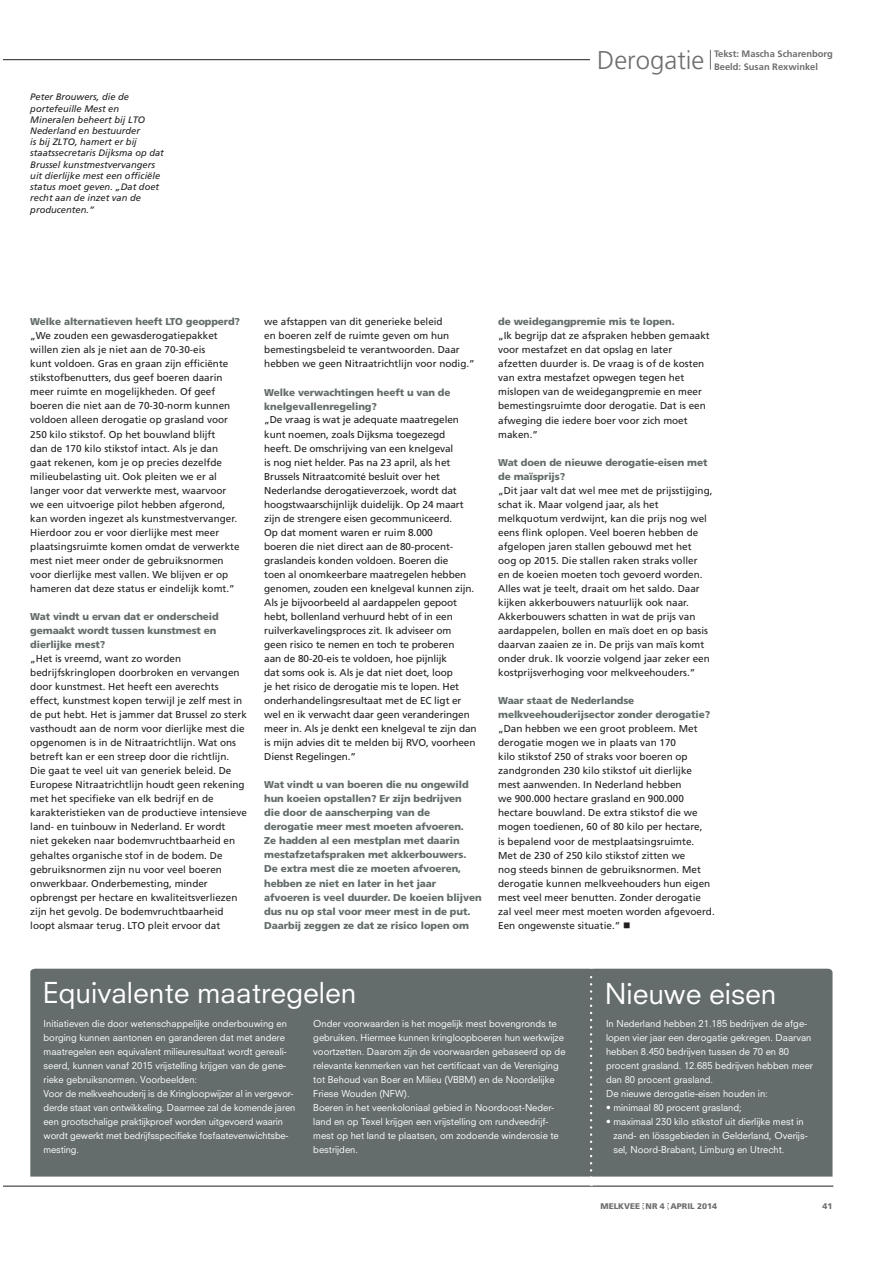
<style>
.page{position:relative;width:893px;height:1263px;background:#fff}
.page>*{position:absolute;margin:0;border:0;box-sizing:border-box;transform-origin:0 0}
.t1{font:28.05px "Neuzeit SLT Std";color:#fff}
.t2{font:300 25.65px "Frutiger LT Std";color:#6d6e70}
.t3{font:9.9px/14.1px "Frutiger LT Std";color:#231f20}
.t4{font:900 9.9px/14.1px "Frutiger LT Std";letter-spacing:-.01em;color:#646d6c}
.t5{font:9.3px/14.1px "Neuzeit SLT Std";color:#fff}
.t6{font:italic 9.3px/11.2px "Frutiger LT Std";color:#231f20}
.t7{font:700 9.3px/12.8px "Frutiger LT Std";color:#6d6e70}
.t8{font:900 8.25px "Frutiger LT Std";color:#6d6e70}
</style>
<div class="page">
<div style="left:30px;top:969px;width:802px;height:208px;background:#646d6c"></div>
<svg style="left:710px;top:50px;width:1px;height:20px"></svg>
<hr style="left:4px;top:59px;width:586px;height:1px;background:#231f20">
<hr style="left:4px;top:1186px;width:829px;height:1px;background:#231f20">
<svg style="left:590px;top:968px;width:2px;height:218px"></svg>
<p class="t6" style="left:30px;top:92px;width:135px">Peter Brouwers, die de portefeuille Mest en<br>Mineralen beheert bij LTO<br>Nederland en bestuurder<br>is bij ZLTO, hamert er bij staatssecretaris Dijksma op dat<br>Brussel kunstmestvervangers uit dierlijke mest een officiële status moet geven. „Dat doet recht aan de inzet van de producenten.”</p>
<h2 class="t2" style="left:597px;top:49px;width:109px">Derogatie</h2>
<p class="t7" style="left:714px;top:48px;width:120px">Tekst: Mascha Scharenborg<br>Beeld: Susan Rexwinkel</p>
<p class="t4" style="left:30px;top:315px;width:211px">Welke alternatieven heeft LTO geopperd?</p>
<p class="t3" style="left:30px;top:329px;width:211px">„We zouden een gewasderogatiepakket willen zien als je niet aan de 70-30-eis<br>kunt voldoen. Gras en graan zijn efficiënte stikstofbenutters, dus geef boeren daarin meer ruimte en mogelijkheden. Of geef boeren die niet aan de 70-30-norm kunnen voldoen alleen derogatie op grasland voor 250 kilo stikstof. Op het bouwland blijft<br>dan de 170 kilo stikstof intact. Als je dan gaat rekenen, kom je op precies dezelfde milieubelasting uit. Ook pleiten we er al langer voor dat verwerkte mest, waarvoor we een uitvoerige pilot hebben afgerond, kan worden ingezet als kunstmestvervanger.<br>Hierdoor zou er voor dierlijke mest meer plaatsingsruimte komen omdat de verwerkte mest niet meer onder de gebruiksnormen voor dierlijke mest vallen. We blijven er op hameren dat deze status er eindelijk komt.”</p>
<p class="t4" style="left:30px;top:610px;width:190px">Wat vindt u ervan dat er onderscheid gemaakt wordt tussen kunstmest en dierlijke mest?</p>
<p class="t3" style="left:30px;top:652px;width:218px">„Het is vreemd, want zo worden bedrijfskringlopen doorbroken en vervangen door kunstmest. Het heeft een averechts effect, kunstmest kopen terwijl je zelf mest in de put hebt. Het is jammer dat Brussel zo sterk vasthoudt aan de norm voor dierlijke mest die opgenomen is in de Nitraatrichtlijn. Wat ons betreft kan er een streep door die richtlijn.<br>Die gaat te veel uit van generiek beleid. De Europese Nitraatrichtlijn houdt geen rekening met het specifieke van elk bedrijf en de karakteristieken van de productieve intensieve land- en tuinbouw in Nederland. Er wordt<br>niet gekeken naar bodemvruchtbaarheid en gehaltes organische stof in de bodem. De gebruiksnormen zijn nu voor veel boeren onwerkbaar. Onderbemesting, minder opbrengst per hectare en kwaliteitsverliezen zijn het gevolg. De bodemvruchtbaarheid loopt alsmaar terug. LTO pleit ervoor dat</p>
<p class="t3" style="left:264px;top:315px;width:212px">we afstappen van dit generieke beleid<br>en boeren zelf de ruimte geven om hun bemestingsbeleid te verantwoorden. Daar hebben we geen Nitraatrichtlijn voor nodig.”</p>
<p class="t4" style="left:264px;top:385px;width:188px">Welke verwachtingen heeft u van de knelgevallenregeling?</p>
<p class="t3" style="left:264px;top:413px;width:214px">„De vraag is wat je adequate maatregelen kunt noemen, zoals Dijksma toegezegd<br>heeft. De omschrijving van een knelgeval<br>is nog niet helder. Pas na 23 april, als het Brussels Nitraatcomité besluit over het Nederlandse derogatieverzoek, wordt dat hoogstwaarschijnlijk duidelijk. Op 24 maart zijn de strengere eisen gecommuniceerd.<br>Op dat moment waren er ruim 8.000<br>boeren die niet direct aan de 80-procent&shy;graslandeis konden voldoen. Boeren die<br>toen al onomkeerbare maatregelen hebben genomen, zouden een knelgeval kunnen zijn.<br>Als je bijvoorbeeld al aardappelen gepoot hebt, bollenland verhuurd hebt of in een ruilverkavelingsproces zit. Ik adviseer om geen risico te nemen en toch te proberen<br>aan de 80-20-eis te voldoen, hoe pijnlijk<br>dat soms ook is. Als je dat niet doet, loop<br>je het risico de derogatie mis te lopen. Het onderhandelingsresultaat met de EC ligt er wel en ik verwacht daar geen veranderingen meer in. Als je denkt een knelgeval te zijn dan is mijn advies dit te melden bij RVO, voorheen Dienst Regelingen.”</p>
<p class="t4" style="left:264px;top:778px;width:219px">Wat vindt u van boeren die nu ongewild hun koeien opstallen? Er zijn bedrijven<br>die door de aanscherping van de derogatie meer mest moeten afvoeren.<br>Ze hadden al een mestplan met daarin mestafzetafspraken met akkerbouwers.<br>De extra mest die ze moeten afvoeren, hebben ze niet en later in het jaar afvoeren is veel duurder. De koeien blijven dus nu op stal voor meer mest in de put.<br>Daarbij zeggen ze dat ze risico lopen om</p>
<p class="t4" style="left:498px;top:315px;width:178px">de weidegangpremie mis te lopen.</p>
<p class="t3" style="left:498px;top:329px;width:213px">„Ik begrijp dat ze afspraken hebben gemaakt voor mestafzet en dat opslag en later afzetten duurder is. De vraag is of de kosten van extra mestafzet opwegen tegen het mislopen van de weidegangpremie en meer bemestingsruimte door derogatie. Dat is een afweging die iedere boer voor zich moet maken.”</p>
<p class="t4" style="left:498px;top:456px;width:211px">Wat doen de nieuwe derogatie-eisen met de maïsprijs?</p>
<p class="t3" style="left:498px;top:484px;width:216px">„Dit jaar valt dat wel mee met de prijsstijging, schat ik. Maar volgend jaar, als het melkquotum verdwijnt, kan die prijs nog wel eens flink oplopen. Veel boeren hebben de afgelopen jaren stallen gebouwd met het<br>oog op 2015. Die stallen raken straks voller<br>en de koeien moeten toch gevoerd worden.<br>Alles wat je teelt, draait om het saldo. Daar kijken akkerbouwers natuurlijk ook naar.<br>Akkerbouwers schatten in wat de prijs van aardappelen, bollen en maïs doet en op basis daarvan zaaien ze in. De prijs van maïs komt onder druk. Ik voorzie volgend jaar zeker een kostprijsverhoging voor melkveehouders.”</p>
<p class="t4" style="left:498px;top:694px;width:214px">Waar staat de Nederlandse melkveehouderijsector zonder derogatie?</p>
<p class="t3" style="left:498px;top:722px;width:218px">„Dan hebben we een groot probleem. Met derogatie mogen we in plaats van 170<br>kilo stikstof 250 of straks voor boeren op zandgronden 230 kilo stikstof uit dierlijke mest aanwenden. In Nederland hebben<br>we 900.000 hectare grasland en 900.000 hectare bouwland. De extra stikstof die we mogen toedienen, 60 of 80 kilo per hectare,<br>is bepalend voor de mestplaatsingsruimte.<br>Met de 230 of 250 kilo stikstof zitten we<br>nog steeds binnen de gebruiksnormen. Met derogatie kunnen melkveehouders hun eigen mest veel meer benutten. Zonder derogatie zal veel meer mest moeten worden afgevoerd.<br>Een ongewenste situatie.”</p>
<h1 class="t1" style="left:43px;top:982px;width:315px">Equivalente maatregelen</h1>
<p class="t5" style="left:44px;top:1017px;width:253px">Initiatieven die door wetenschappelijke onderbouwing en borging kunnen aantonen en garanderen dat met andere maatregelen een equivalent milieuresultaat wordt gereali&shy;seerd, kunnen vanaf 2015 vrijstelling krijgen van de gene&shy;rieke gebruiksnormen. Voorbeelden:<br>Voor de melkveehouderij is de Kringloopwijzer al in vergevor&shy;derde staat van ontwikkeling. Daarmee zal de komende jaren een grootschalige praktijkproef worden uitgevoerd waarin wordt gewerkt met bedrijfsspecifieke fosfaatevenwichtsbe&shy;mesting.</p>
<p class="t5" style="left:313px;top:1017px;width:254px">Onder voorwaarden is het mogelijk mest bovengronds te gebruiken. Hiermee kunnen kringloopboeren hun werkwijze voortzetten. Daarom zijn de voorwaarden gebaseerd op de relevante kenmerken van het certificaat van de Vereniging tot Behoud van Boer en Milieu (VBBM) en de Noordelijke Friese Wouden (NFW).<br>Boeren in het veenkoloniaal gebied in Noordoost-Neder&shy;land en op Texel krijgen een vrijstelling om rundveedrijf&shy;mest op het land te plaatsen, om zodoende winderosie te bestrijden.</p>
<h1 class="t1" style="left:605px;top:982px;width:173px">Nieuwe eisen</h1>
<p class="t5" style="left:606px;top:1017px;width:208px">In Nederland hebben 21.185 bedrijven de afge&shy;lopen vier jaar een derogatie gekregen. Daarvan hebben 8.450 bedrijven tussen de 70 en 80 procent grasland. 12.685 bedrijven hebben meer dan 80 procent grasland.<br>De nieuwe derogatie-eisen houden in:</p>
<p class="t5" style="left:606px;top:1101px;width:137px">• minimaal 80 procent grasland;</p>
<p class="t5" style="left:613px;top:1115px;width:196px;text-indent:-7px">• maximaal 230 kilo stikstof uit dierlijke mest in zand- en lössgebieden in Gelderland, Overijs&shy;sel, Noord-Brabant, Limburg en Utrecht.</p>
<p class="t8" style="left:600px;top:1203px;width:118px">MELKVEE NR 4 APRIL 2014</p>
<p class="t8" style="left:822px;top:1203px;width:12px">41</p>
</div>
